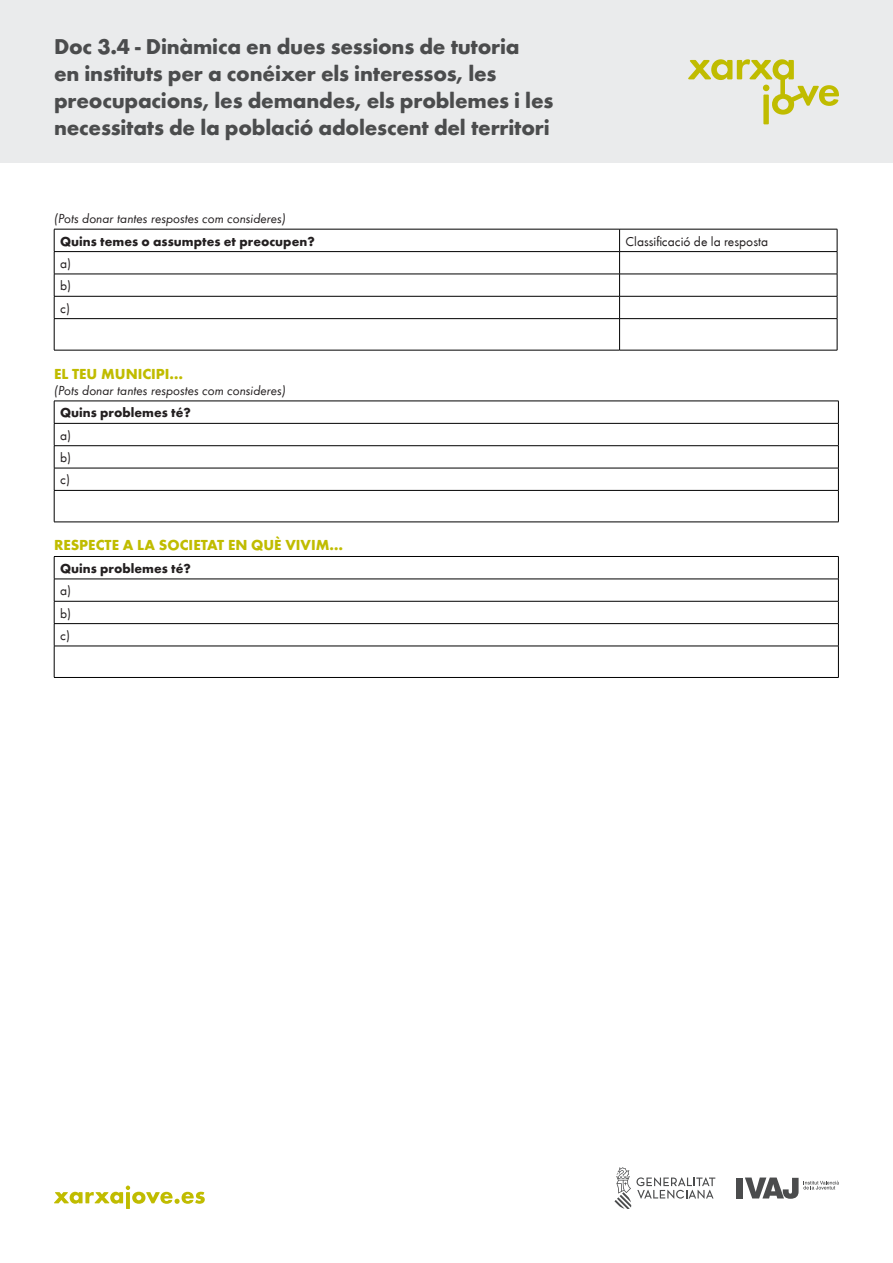
<style>
.page{position:relative;width:893px;height:1263px;background:#fff}
.page>*{position:absolute;margin:0;border:0;box-sizing:border-box;transform-origin:0 0}
.t1{font:700 22.2px/27px "Futura Round";letter-spacing:-.01em;color:#4b4c4d}
.t2{font:700 15px "Futura Round";color:#c0bc00}
.t3{font:italic 13.5px "Futura Round";color:#231f20}
.t4{font:700 13.5px "Futura Round";color:#231f20}
.t5{font:13.5px "Futura Round";color:#231f20}
</style>
<div class="page">
<svg style="left:614px;top:1167px;width:101px;height:42px"></svg>
<div style="left:736px;top:1177px;width:7px;height:21px;background:#4b4c4d"></div>
<svg style="left:745px;top:1177px;width:94px;height:22px"></svg>
<svg style="left:54px;top:1185px;width:151px;height:24px"></svg>
<div style="left:0;top:0;width:893px;height:163px;background:#eaebec"></div>
<svg style="left:688px;top:59px;width:151px;height:65px"></svg>
<svg style="left:55px;top:230px;width:782px;height:120px"></svg>
<hr style="left:54px;top:229px;width:566px;height:1px;background:#000001">
<hr style="left:620px;top:229px;width:217px;height:1px;background:#000001">
<hr style="left:54px;top:251px;width:566px;height:1px;background:#000001">
<hr style="left:620px;top:251px;width:217px;height:1px;background:#000001">
<hr style="left:54px;top:274px;width:566px;height:1px;background:#000001">
<hr style="left:620px;top:274px;width:217px;height:1px;background:#000001">
<hr style="left:54px;top:296px;width:566px;height:1px;background:#000001">
<svg style="left:54px;top:229px;width:1px;height:89px"></svg>
<hr style="left:620px;top:296px;width:217px;height:1px;background:#000001">
<svg style="left:619px;top:229px;width:1px;height:89px"></svg>
<svg style="left:837px;top:229px;width:1px;height:89px"></svg>
<hr style="left:54px;top:318px;width:566px;height:1px;background:#000001">
<hr style="left:54px;top:319px;width:1px;height:31px;background:#000001">
<hr style="left:620px;top:318px;width:217px;height:1px;background:#000001">
<hr style="left:619px;top:319px;width:1px;height:31px;background:#000001">
<hr style="left:837px;top:319px;width:1px;height:31px;background:#000001">
<hr style="left:54px;top:350px;width:566px;height:1px;background:#000001">
<hr style="left:620px;top:350px;width:217px;height:1px;background:#000001">
<svg style="left:55px;top:402px;width:783px;height:120px"></svg>
<hr style="left:54px;top:401px;width:785px;height:1px;background:#000001">
<hr style="left:54px;top:423px;width:785px;height:1px;background:#000001">
<hr style="left:54px;top:445px;width:785px;height:1px;background:#000001">
<hr style="left:54px;top:468px;width:785px;height:1px;background:#000001">
<svg style="left:54px;top:401px;width:1px;height:89px"></svg>
<svg style="left:838px;top:401px;width:1px;height:89px"></svg>
<hr style="left:54px;top:490px;width:785px;height:1px;background:#000001">
<hr style="left:54px;top:491px;width:1px;height:31px;background:#000001">
<hr style="left:838px;top:491px;width:1px;height:31px;background:#000001">
<hr style="left:54px;top:522px;width:785px;height:1px;background:#000001">
<svg style="left:55px;top:557px;width:783px;height:120px"></svg>
<hr style="left:54px;top:556px;width:785px;height:1px;background:#000001">
<hr style="left:54px;top:579px;width:785px;height:1px;background:#000001">
<hr style="left:54px;top:601px;width:785px;height:1px;background:#000001">
<hr style="left:54px;top:623px;width:785px;height:1px;background:#000001">
<svg style="left:54px;top:557px;width:1px;height:89px"></svg>
<svg style="left:838px;top:557px;width:1px;height:89px"></svg>
<hr style="left:54px;top:646px;width:785px;height:1px;background:#000001">
<hr style="left:54px;top:646px;width:1px;height:31px;background:#000001">
<hr style="left:838px;top:646px;width:1px;height:31px;background:#000001">
<hr style="left:54px;top:677px;width:785px;height:1px;background:#000001">
<p class="t1" style="left:54px;top:31px;width:501px">Doc 3.4 - Dinàmica en dues sessions de tutoria<br>en instituts per a conéixer els interessos, les preocupacions, les demandes, els problemes i les necessitats de la població adolescent del territori</p>
<p class="t3" style="left:54px;top:209px;width:233px">(Pots donar tantes respostes com consideres)</p>
<p class="t4" style="left:60px;top:231px;width:256px">Quins temes o assumptes et preocupen?</p>
<p class="t5" style="left:626px;top:231px;width:144px">Classificació de la resposta</p>
<p class="t5" style="left:60px;top:254px;width:13px">a)</p>
<p class="t5" style="left:60px;top:276px;width:13px">b)</p>
<p class="t5" style="left:60px;top:298px;width:11px">c)</p>
<p class="t2" style="left:54px;top:362px;width:131px">EL TEU MUNICIPI…</p>
<p class="t3" style="left:54px;top:381px;width:233px">(Pots donar tantes respostes com consideres)</p>
<p class="t4" style="left:60px;top:402px;width:132px">Quins problemes té?</p>
<p class="t5" style="left:60px;top:425px;width:13px">a)</p>
<p class="t5" style="left:60px;top:448px;width:13px">b)</p>
<p class="t5" style="left:60px;top:470px;width:11px">c)</p>
<p class="t2" style="left:54px;top:534px;width:291px">RESPECTE A LA SOCIETAT EN QUÈ VIVIM…</p>
<p class="t4" style="left:60px;top:558px;width:132px">Quins problemes té?</p>
<p class="t5" style="left:60px;top:581px;width:13px">a)</p>
<p class="t5" style="left:60px;top:603px;width:13px">b)</p>
<p class="t5" style="left:60px;top:626px;width:11px">c)</p>
</div>
